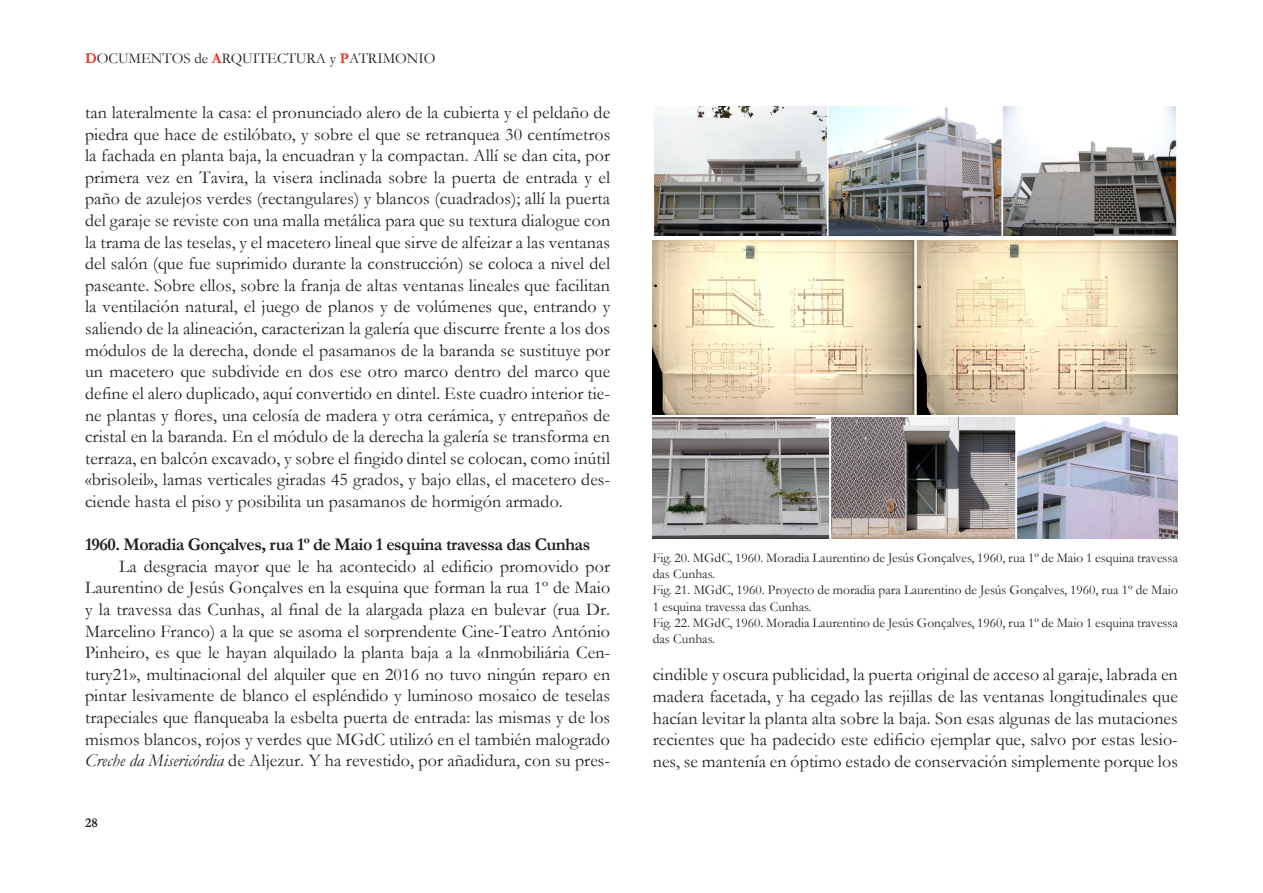
<style>
.page{position:relative;width:1263px;height:893px;background:#fff}
.page>*{position:absolute;margin:0;border:0;box-sizing:border-box;transform-origin:0 0}
.t1{font:18px/21.6px "Garamond";letter-spacing:.005em;color:#231f20;text-align:justify}
.Heading_1{font:700 18px "Garamond";letter-spacing:-.03em;color:#231f20}
.t2{font:15px "Garamond";color:#231f20}
.t3{font:13.5px/16.2px "Garamond";color:#231f20}
.t4{font:700 13.5px "Garamond";color:#231f20}
.s1{font-weight:700;color:#ee2f2a}
.s2{font-weight:700;color:#ee2d29}
.s3{font-style:italic}
</style>
<div class="page">
<img style="left:653px;top:106px;width:524px;height:130px">
<img style="left:653px;top:240px;width:525px;height:174px">
<img style="left:653px;top:418px;width:525px;height:120px">
<p class="t2" style="left:85px;top:48px;width:352px"><span class="s1">D</span>OCUMENTOS de <span class="s1">A</span>RQUITECTURA y <span class="s2">P</span>ATRIMONIO</p>
<p class="t1" style="left:85px;top:101px;width:527px">tan lateralmente la casa: el pronunciado alero de la cubierta y el peldaño de piedra que hace de estilóbato, y sobre el que se retranquea 30 centímetros la fachada en planta baja, la encuadran y la compactan. Allí se dan cita, por primera vez en Tavira, la visera inclinada sobre la puerta de entrada y el paño de azulejos verdes (rectangulares) y blancos (cuadrados); allí la puerta del garaje se reviste con una malla metálica para que su textura dialogue con la trama de las teselas, y el macetero lineal que sirve de alfeizar a las ventanas del salón (que fue suprimido durante la construcción) se coloca a nivel del paseante. Sobre ellos, sobre la franja de altas ventanas lineales que facilitan la ventilación natural, el juego de planos y de volúmenes que, entrando y saliendo de la alineación, caracterizan la galería que discurre frente a los dos módulos de la derecha, donde el pasamanos de la baranda se sustituye por un macetero que subdivide en dos ese otro marco dentro del marco que define el alero duplicado, aquí convertido en dintel. Este cuadro interior tie&shy;ne plantas y flores, una celosía de madera y otra cerámica, y entrepaños de cristal en la baranda. En el módulo de la derecha la galería se transforma en terraza, en balcón excavado, y sobre el fingido dintel se colocan, como inútil «brisoleil», lamas verticales giradas 45 grados, y bajo ellas, el macetero des&shy;ciende hasta el piso y posibilita un pasamanos de hormigón armado.</p>
<p class="Heading_1" style="left:85px;top:532px;width:507px">1960. Moradia Gonçalves, rua 1º de Maio 1 esquina travessa das Cunhas</p>
<p class="t1" style="left:85px;top:555px;width:527px;text-indent:34px">La desgracia mayor que le ha acontecido al edificio promovido por Laurentino de Jesús Gonçalves en la esquina que forman la rua 1º de Maio y la travessa das Cunhas, al final de la alargada plaza en bulevar (rua Dr.<br>Marcelino Franco) a la que se asoma el sorprendente Cine-Teatro António Pinheiro, es que le hayan alquilado la planta baja a la «Inmobiliária Cen&shy;tury21», multinacional del alquiler que en 2016 no tuvo ningún reparo en pintar lesivamente de blanco el espléndido y luminoso mosaico de teselas trapeciales que flanqueaba la esbelta puerta de entrada: las mismas y de los mismos blancos, rojos y verdes que MGdC utilizó en el también malogrado <span class="s3">Creche da Misericórdia</span> de Aljezur. Y ha revestido, por añadidura, con su pres-</p>
<p class="t4" style="left:85px;top:813px;width:14px">28</p>
<p class="t3" style="left:653px;top:549px;width:527px">Fig. 20. MGdC, 1960. Moradia Laurentino de Jesús Gonçalves, 1960, rua 1º de Maio 1 esquina travessa das Cunhas.</p>
<p class="t3" style="left:653px;top:582px;width:527px">Fig. 21. MGdC, 1960. Proyecto de moradia para Laurentino de Jesús Gonçalves, 1960, rua 1º de Maio<br>1 esquina travessa das Cunhas.</p>
<p class="t3" style="left:653px;top:614px;width:527px">Fig. 22. MGdC, 1960. Moradia Laurentino de Jesús Gonçalves, 1960, rua 1º de Maio 1 esquina travessa das Cunhas.</p>
<p class="t1" style="left:653px;top:663px;width:527px">cindible y oscura publicidad, la puerta original de acceso al garaje, labrada en madera facetada, y ha cegado las rejillas de las ventanas longitudinales que hacían levitar la planta alta sobre la baja. Son esas algunas de las mutaciones recientes que ha padecido este edificio ejemplar que, salvo por estas lesio&shy;nes, se mantenía en óptimo estado de conservación simplemente porque los</p>
</div>
